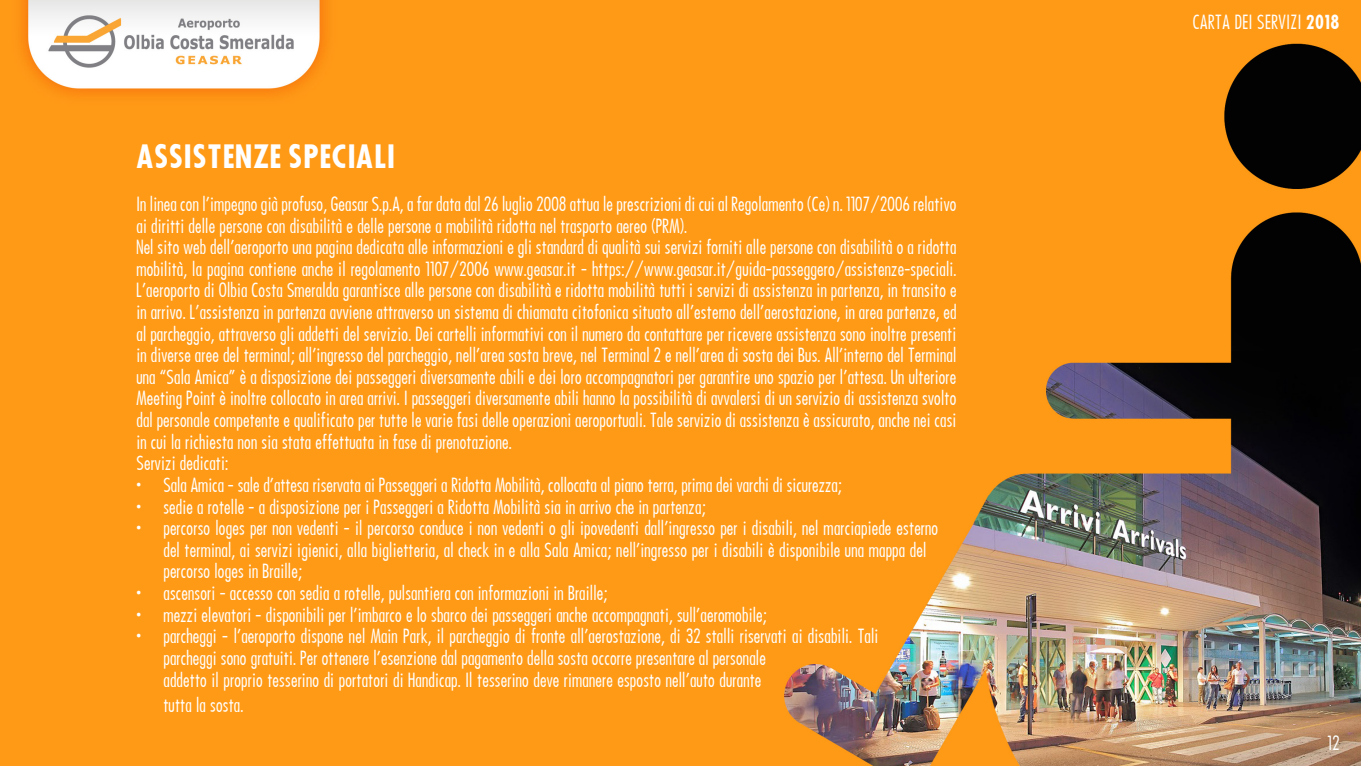
<style>
.page{position:relative;width:1361px;height:766px;background:#fff}
.page>*{position:absolute;margin:0;border:0;box-sizing:border-box;transform-origin:0 0}
.t1{font:700 31.5px "Futura Cond";color:#fff}
.t2{font:500 18px/21.6px "Futura Cond";letter-spacing:-.02em;color:#fff}
.t3{font:500 18px "Futura Cond";color:#fff}
.s1{font-weight:700;font-size:18.9px}
</style>
<div class="page">
<img style="left:0;top:0;width:1361px;height:765px">
<h1 class="t1" style="left:136px;top:136px;width:261px">ASSISTENZE SPECIALI</h1>
<p class="t2" style="left:136px;top:193px;width:822px">In linea con l’impegno già profuso, Geasar S.p.A, a far data dal 26 luglio 2008 attua le prescrizioni di cui al Regolamento (Ce) n. 1107/2006 relativo ai diritti delle persone con disabilità e delle persone a mobilità ridotta nel trasporto aereo (PRM).<br>Nel sito web dell’aeroporto una pagina dedicata alle informazioni e gli standard di qualità sui servizi forniti alle persone con disabilità o a ridotta mobilità, la pagina contiene anche il regolamento 1107/2006 www.geasar.it - https://www.geasar.it/guida-passeggero/assistenze-speciali.<br>L’aeroporto di Olbia Costa Smeralda garantisce alle persone con disabilità e ridotta mobilità tutti i servizi di assistenza in partenza, in transito e in arrivo. L’assistenza in partenza avviene attraverso un sistema di chiamata citofonica situato all’esterno dell’aerostazione, in area partenze, ed al parcheggio, attraverso gli addetti del servizio. Dei cartelli informativi con il numero da contattare per ricevere assistenza sono inoltre presenti in diverse aree del terminal; all’ingresso del parcheggio, nell’area sosta breve, nel Terminal 2 e nell’area di sosta dei Bus. All’interno del Terminal una “Sala Amica” è a disposizione dei passeggeri diversamente abili e dei loro accompagnatori per garantire uno spazio per l’attesa. Un ulteriore Meeting Point è inoltre collocato in area arrivi. I passeggeri diversamente abili hanno la possibilità di avvalersi di un servizio di assistenza svolto dal personale competente e qualificato per tutte le varie fasi delle operazioni aeroportuali. Tale servizio di assistenza è assicurato, anche nei casi in cui la richiesta non sia stata effettuata in fase di prenotazione.<br>Servizi dedicati:</p>
<p class="t2" style="left:136px;top:474px;width:707px">• Sala Amica - sale d’attesa riservata ai Passeggeri a Ridotta Mobilità, collocata al piano terra, prima dei varchi di sicurezza;</p>
<p class="t2" style="left:136px;top:496px;width:571px">• sedie a rotelle - a disposizione per i Passeggeri a Ridotta Mobilità sia in arrivo che in partenza;</p>
<p class="t2" style="left:163px;top:517px;width:777px;text-indent:-27px">• percorso loges per non vedenti - il percorso conduce i non vedenti o gli ipovedenti dall’ingresso per i disabili, nel marciapiede esterno del terminal, ai servizi igienici, alla biglietteria, al check in e alla Sala Amica; nell’ingresso per i disabili è disponibile una mappa del percorso loges in Braille;</p>
<p class="t2" style="left:136px;top:582px;width:473px">• ascensori - accesso con sedia a rotelle, pulsantiera con informazioni in Braille;</p>
<p class="t2" style="left:136px;top:604px;width:632px">• mezzi elevatori - disponibili per l’imbarco e lo sbarco dei passeggeri anche accompagnati, sull’aeromobile;</p>
<p class="t2" style="left:163px;top:625px;width:717px;text-indent:-27px">• parcheggi - l’aeroporto dispone nel Main Park, il parcheggio di fronte all’aerostazione, di 32 stalli riservati ai disabili. Tali parcheggi sono gratuiti. Per ottenere l’esenzione dal pagamento della sosta occorre presentare al personale<br>addetto il proprio tesserino di portatori di Handicap. Il tesserino deve rimanere esposto nell’auto durante</p>
<p class="t2" style="left:163px;top:694px;width:82px">tutta la sosta.</p>
<p class="t3" style="left:1192px;top:11px;width:149px">CARTA DEI SERVIZI <span class="s1">2018</span></p>
<p class="t2" style="left:1327px;top:732px;width:14px">12</p>
</div>
